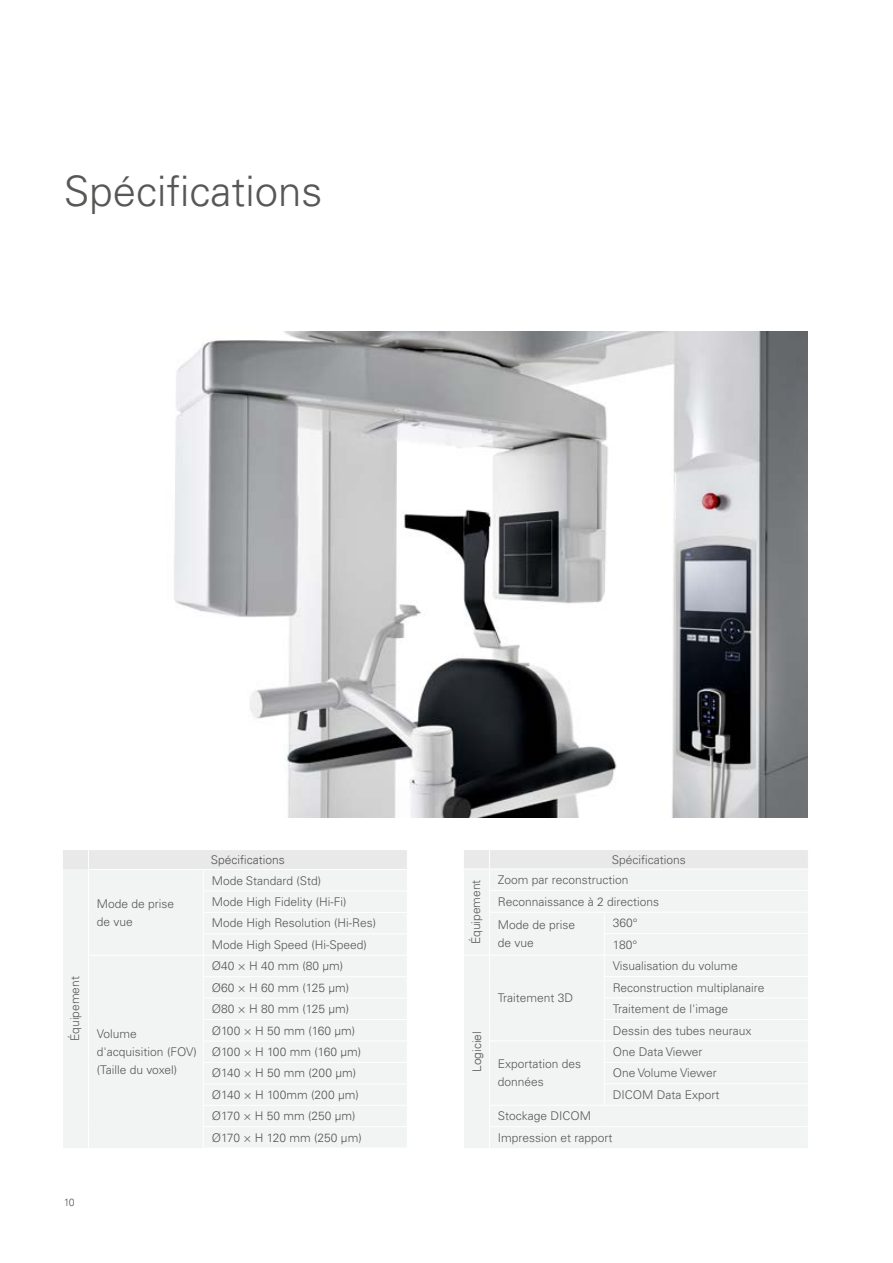
<style>
.page{position:relative;width:893px;height:1263px;background:#fff}
.page>*{position:absolute;margin:0;border:0;box-sizing:border-box;transform-origin:0 0}
.headline_1__28pt{font:300 42px "Univers LT Pro 45";color:#575756}
.body_text_9pt_-_int_-_table{font:300 12px/18px "Univers LT Pro 45";color:#575756}
.body_text_9pt_-_int_-_table-2{font:300 12px "Univers";color:#575756}
.body_text_8pt_-_jp{font:300 12px "Univers LT Pro 45";color:#575756}
.t1{font:300 10.5px "Univers";color:#575756}
</style>
<div class="page">
<img style="left:174px;top:332px;width:634px;height:486px">
<svg style="left:63px;top:850px;width:344px;height:298px"></svg>
<svg style="left:464px;top:850px;width:344px;height:298px"></svg>
<p class="headline_1__28pt" style="left:64px;top:163px;width:260px">Spécifications</p>
<p class="body_text_9pt_-_int_-_table" style="left:97px;top:894px;width:79px">Mode de prise</p>
<p class="body_text_9pt_-_int_-_table" style="left:97px;top:912px;width:38px">de vue</p>
<p class="body_text_8pt_-_jp" style="left:67px;top:1041px;width:66px;rotate:-90deg">Équipement</p>
<p class="body_text_9pt_-_int_-_table" style="left:97px;top:1024px;width:101px">Volume d'acquisition (FOV) (Taille du voxel)</p>
<p class="body_text_9pt_-_int_-_table-2" style="left:211px;top:853px;width:76px">Spécifications</p>
<p class="body_text_9pt_-_int_-_table" style="left:212px;top:871px;width:111px">Mode Standard (Std)</p>
<p class="body_text_9pt_-_int_-_table" style="left:212px;top:892px;width:136px">Mode High Fidelity (Hi-Fi)</p>
<p class="body_text_9pt_-_int_-_table" style="left:212px;top:914px;width:166px">Mode High Resolution (Hi-Res)</p>
<p class="body_text_9pt_-_int_-_table" style="left:212px;top:935px;width:156px">Mode High Speed (Hi-Speed)</p>
<p class="body_text_9pt_-_int_-_table-2" style="left:212px;top:959px;width:133px">Ø40 × H 40 mm (80 μm)</p>
<p class="body_text_9pt_-_int_-_table-2" style="left:212px;top:980px;width:139px">Ø60 × H 60 mm (125 μm)</p>
<p class="body_text_9pt_-_int_-_table-2" style="left:212px;top:1002px;width:139px">Ø80 × H 80 mm (125 μm)</p>
<p class="body_text_9pt_-_int_-_table-2" style="left:212px;top:1023px;width:145px">Ø100 × H 50 mm (160 μm)</p>
<p class="body_text_9pt_-_int_-_table-2" style="left:212px;top:1044px;width:151px">Ø100 × H 100 mm (160 μm)</p>
<p class="body_text_9pt_-_int_-_table-2" style="left:212px;top:1066px;width:146px">Ø140 × H 50 mm (200 μm)</p>
<p class="body_text_9pt_-_int_-_table-2" style="left:212px;top:1087px;width:148px">Ø140 × H 100mm (200 μm)</p>
<p class="body_text_9pt_-_int_-_table-2" style="left:212px;top:1109px;width:145px">Ø170 × H 50 mm (250 μm)</p>
<p class="body_text_9pt_-_int_-_table-2" style="left:212px;top:1130px;width:151px">Ø170 × H 120 mm (250 μm)</p>
<p class="t1" style="left:64px;top:1195px;width:12px">10</p>
<p class="body_text_9pt_-_int_-_table" style="left:612px;top:850px;width:75px">Spécifications</p>
<p class="body_text_8pt_-_jp" style="left:468px;top:944px;width:66px;rotate:-90deg">Équipement</p>
<p class="body_text_9pt_-_int_-_table" style="left:498px;top:870px;width:132px">Zoom par reconstruction</p>
<p class="body_text_9pt_-_int_-_table" style="left:498px;top:892px;width:163px">Reconnaissance à 2 directions</p>
<p class="body_text_9pt_-_int_-_table" style="left:498px;top:915px;width:79px">Mode de prise de vue</p>
<p class="body_text_9pt_-_int_-_table" style="left:613px;top:914px;width:26px">360°</p>
<p class="body_text_9pt_-_int_-_table" style="left:613px;top:935px;width:26px">180°</p>
<p class="body_text_9pt_-_int_-_table-2" style="left:469px;top:1072px;width:42px;rotate:-90deg">Logiciel</p>
<p class="body_text_9pt_-_int_-_table" style="left:498px;top:989px;width:77px">Traitement 3D</p>
<p class="body_text_9pt_-_int_-_table" style="left:498px;top:1055px;width:85px">Exportation des données</p>
<p class="body_text_9pt_-_int_-_table" style="left:613px;top:956px;width:126px">Visualisation du volume</p>
<p class="body_text_9pt_-_int_-_table" style="left:613px;top:978px;width:153px">Reconstruction multiplanaire</p>
<p class="body_text_9pt_-_int_-_table" style="left:613px;top:999px;width:117px">Traitement de l'image</p>
<p class="body_text_9pt_-_int_-_table" style="left:613px;top:1021px;width:140px">Dessin des tubes neuraux</p>
<p class="body_text_9pt_-_int_-_table" style="left:613px;top:1042px;width:91px">One Data Viewer</p>
<p class="body_text_9pt_-_int_-_table" style="left:613px;top:1064px;width:105px">One Volume Viewer</p>
<p class="body_text_9pt_-_int_-_table" style="left:613px;top:1085px;width:108px">DICOM Data Export</p>
<p class="body_text_9pt_-_int_-_table" style="left:498px;top:1107px;width:95px">Stockage DICOM</p>
<p class="body_text_9pt_-_int_-_table" style="left:498px;top:1128px;width:116px">Impression et rapport</p>
</div>
